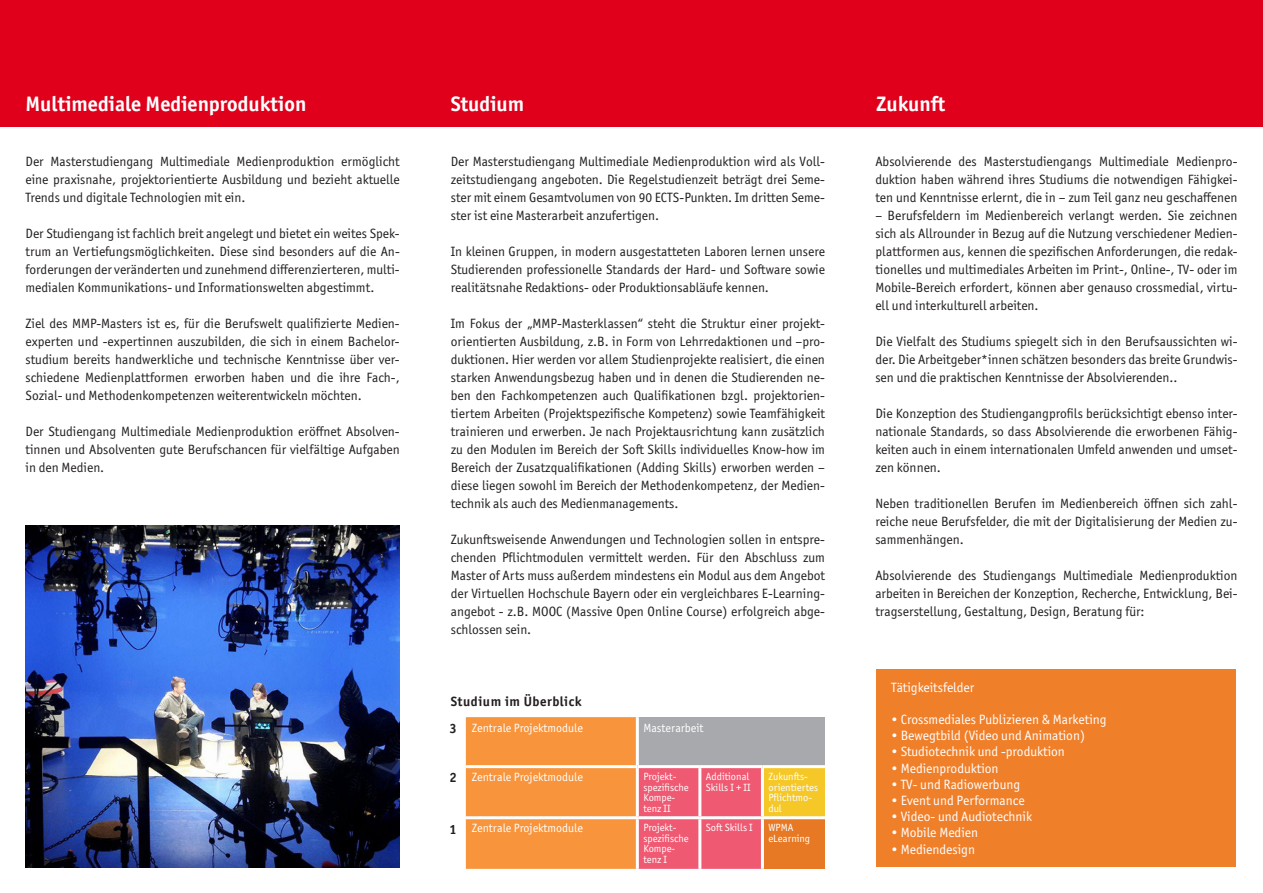
<style>
.page{position:relative;width:1263px;height:893px;background:#fff}
.page>*{position:absolute;margin:0;border:0;box-sizing:border-box;transform-origin:0 0}
.t1{font:700 21px "Officina Sans ITC Pro";color:#fff}
.t2{font:13.5px/18px "Officina Sans ITC Pro";color:#231f20;text-align:justify}
.t3{font:13.5px "Officina Sans ITC Pro";color:#fff}
.t4{font:700 13.5px "Officina Sans ITC Pro";letter-spacing:.04em;color:#231f20}
.t5{font:12px "Officina Sans ITC Pro";color:#fff}
.t6{font:10.5px/10.5px "Officina Sans ITC Pro";color:#fff}
.s1{font-weight:700;font-size:13.5px;color:#231f20}
</style>
<div class="page">
<div style="left:0;top:0;width:1263px;height:126px;background:#e0001b"></div>
<img style="left:26px;top:525px;width:374px;height:342px">
<div style="left:876px;top:670px;width:360px;height:197px;background:#f07f2a"></div>
<div style="left:637px;top:717px;width:188px;height:50px;background:#a8a9ad"></div>
<div style="left:762px;top:767px;width:63px;height:51px;background:#f5c828"></div>
<div style="left:762px;top:818px;width:63px;height:51px;background:#e87924"></div>
<svg style="left:465px;top:717px;width:296px;height:152px;background:#ea895d"></svg>
<hr style="left:443px;top:868px;width:23px;height:2px;background:#fff">
<hr style="left:636px;top:717px;width:3px;height:48px;background:#fff">
<hr style="left:466px;top:765px;width:171px;height:3px;background:#fff">
<hr style="left:637px;top:765px;width:63px;height:3px;background:#fff">
<hr style="left:636px;top:768px;width:3px;height:48px;background:#fff">
<hr style="left:700px;top:765px;width:62px;height:3px;background:#fff">
<hr style="left:762px;top:765px;width:63px;height:3px;background:#fff">
<hr style="left:761px;top:768px;width:3px;height:48px;background:#fff">
<hr style="left:466px;top:816px;width:173px;height:3px;background:#fff">
<hr style="left:636px;top:819px;width:3px;height:50px;background:#fff">
<hr style="left:761px;top:816px;width:64px;height:3px;background:#fff">
<hr style="left:761px;top:819px;width:3px;height:50px;background:#fff">
<hr style="left:698px;top:768px;width:3px;height:48px;background:#fff">
<hr style="left:639px;top:816px;width:61px;height:3px;background:#fff">
<hr style="left:700px;top:816px;width:61px;height:3px;background:#fff">
<hr style="left:698px;top:819px;width:3px;height:50px;background:#fff">
<h1 class="t1" style="left:26px;top:91px;width:282px">Multimediale Medienproduktion</h1>
<h1 class="t1" style="left:876px;top:91px;width:71px">Zukunft</h1>
<h1 class="t1" style="left:451px;top:91px;width:75px">Studium</h1>
<p class="t2" style="left:26px;top:152px;width:376px">Der Masterstudiengang Multimediale Medienproduktion ermöglicht eine praxisnahe, projektorientierte Ausbildung und bezieht aktuelle Trends und digitale Technologien mit ein.</p>
<p class="t2" style="left:26px;top:224px;width:376px">Der Studiengang ist fachlich breit angelegt und bietet ein weites Spek&shy;trum an Vertiefungsmöglichkeiten. Diese sind besonders auf die An&shy;forderungen der veränderten und zunehmend differenzierteren, multi&shy;medialen Kommunikations- und Informationswelten abgestimmt.</p>
<p class="t2" style="left:26px;top:314px;width:376px">Ziel des MMP-Masters ist es, für die Berufswelt qualifizierte Medien&shy;experten und -expertinnen auszubilden, die sich in einem Bachelor&shy;studium bereits handwerkliche und technische Kenntnisse über ver&shy;schiedene Medienplattformen erworben haben und die ihre Fach-, Sozial- und Methodenkompetenzen weiterentwickeln möchten.</p>
<p class="t2" style="left:26px;top:422px;width:376px">Der Studiengang Multimediale Medienproduktion eröffnet Absolven&shy;tinnen und Absolventen gute Berufschancen für vielfältige Aufgaben in den Medien.</p>
<p class="t2" style="left:451px;top:152px;width:376px">Der Masterstudiengang Multimediale Medienproduktion wird als Voll&shy;zeitstudiengang angeboten. Die Regelstudienzeit beträgt drei Seme&shy;ster mit einem Gesamtvolumen von 90 ECTS-Punkten. Im dritten Seme&shy;ster ist eine Masterarbeit anzufertigen.</p>
<p class="t2" style="left:451px;top:242px;width:376px">In kleinen Gruppen, in modern ausgestatteten Laboren lernen unsere Studierenden professionelle Standards der Hard- und Software sowie realitätsnahe Redaktions- oder Produktionsabläufe kennen.</p>
<p class="t2" style="left:451px;top:314px;width:376px">Im Fokus der „MMP-Masterklassen“ steht die Struktur einer projekt&shy;orientierten Ausbildung, z.B. in Form von Lehrredaktionen und –pro&shy;duktionen. Hier werden vor allem Studienprojekte realisiert, die einen starken Anwendungsbezug haben und in denen die Studierenden ne&shy;ben den Fachkompetenzen auch Qualifikationen bzgl. projektorien&shy;tiertem Arbeiten (Projektspezifische Kompetenz) sowie Teamfähigkeit trainieren und erwerben. Je nach Projektausrichtung kann zusätzlich zu den Modulen im Bereich der Soft Skills individuelles Know-how im Bereich der Zusatzqualifikationen (Adding Skills) erworben werden – diese liegen sowohl im Bereich der Methodenkompetenz, der Medien&shy;technik als auch des Medienmanagements.</p>
<p class="t2" style="left:451px;top:530px;width:376px">Zukunftsweisende Anwendungen und Technologien sollen in entspre&shy;chenden Pflichtmodulen vermittelt werden. Für den Abschluss zum Master of Arts muss außerdem mindestens ein Modul aus dem Angebot der Virtuellen Hochschule Bayern oder ein vergleichbares E-Learning&shy;angebot - z.B. MOOC (Massive Open Online Course) erfolgreich abge&shy;schlossen sein.</p>
<p class="t4" style="left:451px;top:692px;width:132px">Studium im Überblick</p>
<p class="t5" style="left:450px;top:721px;width:135px"><span class="s1">3</span> Zentrale Projektmodule</p>
<p class="t5" style="left:643px;top:721px;width:62px">Masterarbeit</p>
<p class="t5" style="left:450px;top:770px;width:135px"><span class="s1">2</span> Zentrale Projektmodule</p>
<p class="t6" style="left:643px;top:771px;width:47px">Projekt&shy;spezifische<br>Kompe&shy;tenz II</p>
<p class="t6" style="left:706px;top:771px;width:46px">Additional<br>Skills I + II</p>
<p class="t6" style="left:768px;top:771px;width:51px">Zukunfts&shy;orientiertes<br>Pflichtmo&shy;dul</p>
<p class="t5" style="left:450px;top:821px;width:135px"><span class="s1">1</span> Zentrale Projektmodule</p>
<p class="t6" style="left:643px;top:822px;width:47px">Projekt&shy;spezifische<br>Kompe&shy;tenz I</p>
<p class="t6" style="left:706px;top:822px;width:48px">Soft Skills I</p>
<p class="t6" style="left:768px;top:822px;width:43px">WPMA eLearning</p>
<p class="t2" style="left:875px;top:152px;width:364px">Absolvierende des Masterstudiengangs Multimediale Medienpro&shy;duktion haben während ihres Studiums die notwendigen Fähigkei&shy;ten und Kenntnisse erlernt, die in – zum Teil ganz neu geschaffenen</p>
<p class="t2" style="left:875px;top:206px;width:364px">– Berufsfeldern im Medienbereich verlangt werden. Sie zeichnen sich als Allrounder in Bezug auf die Nutzung verschiedener Medien&shy;plattformen aus, kennen die spezifischen Anforderungen, die redak&shy;tionelles und multimediales Arbeiten im Print-, Online-, TV- oder im Mobile-Bereich erfordert, können aber genauso crossmedial, virtu&shy;ell und interkulturell arbeiten.</p>
<p class="t2" style="left:875px;top:332px;width:364px">Die Vielfalt des Studiums spiegelt sich in den Berufsaussichten wi&shy;der. Die Arbeitgeber*innen schätzen besonders das breite Grundwis&shy;sen und die praktischen Kenntnisse der Absolvierenden..</p>
<p class="t2" style="left:875px;top:404px;width:364px">Die Konzeption des Studiengangprofils berücksichtigt ebenso inter&shy;nationale Standards, so dass Absolvierende die erworbenen Fähig&shy;keiten auch in einem internationalen Umfeld anwenden und umset&shy;zen können.</p>
<p class="t2" style="left:875px;top:494px;width:364px">Neben traditionellen Berufen im Medienbereich öffnen sich zahl&shy;reiche neue Berufsfelder, die mit der Digitalisierung der Medien zu&shy;sammenhängen.</p>
<p class="t2" style="left:875px;top:566px;width:364px">Absolvierende des Studiengangs Multimediale Medienproduktion arbeiten in Bereichen der Konzeption, Recherche, Entwicklung, Bei&shy;tragserstellung, Gestaltung, Design, Beratung für:</p>
<p class="t3" style="left:891px;top:679px;width:85px">Tätigkeitsfelder</p>
<p class="t3" style="left:891px;top:711px;width:217px">• Crossmediales Publizieren &amp; Marketing</p>
<p class="t3" style="left:891px;top:728px;width:195px">• Bewegtbild (Video und Animation)</p>
<p class="t3" style="left:891px;top:744px;width:175px">• Studiotechnik und -produktion</p>
<p class="t3" style="left:891px;top:760px;width:109px">• Medienproduktion</p>
<p class="t3" style="left:891px;top:776px;width:130px">• TV- und Radiowerbung</p>
<p class="t3" style="left:891px;top:792px;width:135px">• Event und Performance</p>
<p class="t3" style="left:891px;top:809px;width:142px">• Video- und Audiotechnik</p>
<p class="t3" style="left:891px;top:825px;width:88px">• Mobile Medien</p>
<p class="t3" style="left:891px;top:841px;width:85px">• Mediendesign</p>
</div>
